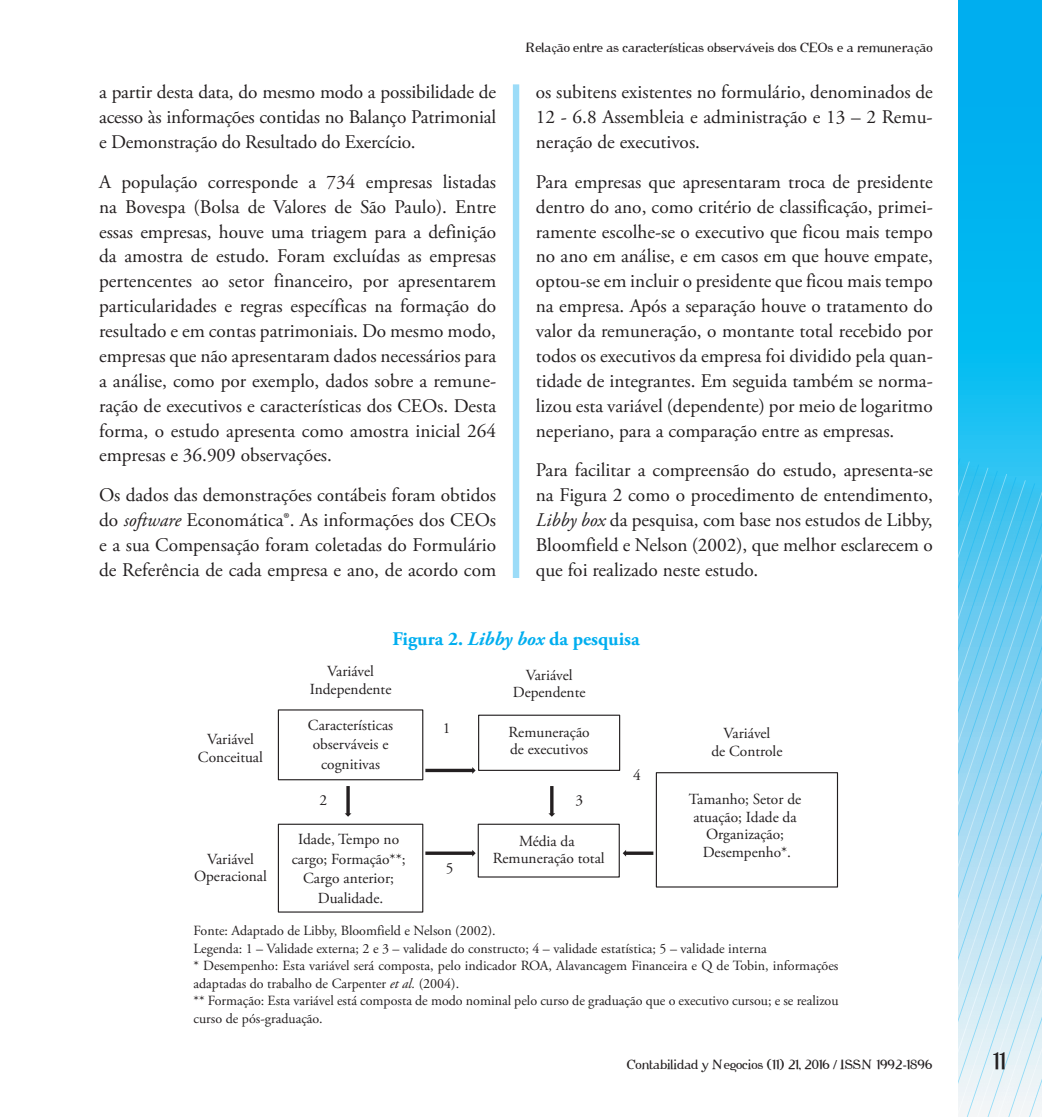
<style>
.page{position:relative;width:1042px;height:1117px;background:#fff}
.page>*{position:absolute;margin:0;border:0;box-sizing:border-box;transform-origin:0 0}
.t1{font:21.88px "Cipher";color:#231f20}
.t2{font:19.25px/24.8px "Adobe Garamond Pro";color:#231f20;text-align:justify}
.t3{font:700 19.25px "Adobe Garamond Pro";color:#00aeef}
.t4{font:15.4px/17.3px "Adobe Garamond Pro";color:#231f20;text-align:center}
.t5{font:14px/17.5px "Adobe Garamond Pro";color:#231f20}
.t6{font:12.25px "Cipher";color:#231f20}
.s1{font-style:italic}
.s2{font-family:"Times New Roman"}
</style>
<div class="page">
<svg style="left:958px;top:0;width:84px;height:484px;background:#07b6f0"></svg>
<svg style="left:958px;top:552px;width:84px;height:564px;background:#a0daf2"></svg>
<svg style="left:968px;top:558px;width:74px;height:558px;background:#a7dcf3"></svg>
<svg style="left:513px;top:84px;width:6px;height:943px;fill:#9cdcf8"></svg>
<hr style="left:496px;top:1026px;width:40px;height:1px;background:#fff">
<div style="left:278px;top:709px;width:145px;height:71px;border:1px solid #231f20"></div>
<div style="left:478px;top:714px;width:142px;height:56px;border:1px solid #231f20"></div>
<div style="left:278px;top:823px;width:145px;height:89px;border:1px solid #231f20"></div>
<div style="left:478px;top:823px;width:142px;height:54px;border:1px solid #231f20"></div>
<svg style="left:425px;top:767px;width:51px;height:6px"></svg>
<svg style="left:425px;top:850px;width:51px;height:6px"></svg>
<svg style="left:345px;top:786px;width:6px;height:30px"></svg>
<svg style="left:548px;top:786px;width:7px;height:30px"></svg>
<svg style="left:623px;top:850px;width:30px;height:6px"></svg>
<div style="left:656px;top:772px;width:182px;height:115px;border:1px solid #231f20"></div>
<p class="t2" style="left:99px;top:80px;width:398px">a partir desta data, do mesmo modo a possibilidade de acesso às informações contidas no Balanço Patrimonial e Demonstração do Resultado do Exercício.</p>
<p class="t2" style="left:99px;top:170px;width:399px">A população corresponde a 734 empresas listadas na Bovespa (Bolsa de Valores de São Paulo). Entre essas empresas, houve uma triagem para a definição da amostra de estudo. Foram excluídas as empresas pertencentes ao setor financeiro, por apresentarem particularidades e regras específicas na formação do resultado e em contas patrimoniais. Do mesmo modo, empresas que não apresentaram dados necessários para a análise, como por exemplo, dados sobre a remune&shy;ração de executivos e características dos CEOs. Desta forma, o estudo apresenta como amostra inicial 264 empresas e 36.909 observações.</p>
<p class="t2" style="left:99px;top:483px;width:398px">Os dados das demonstrações contábeis foram obtidos do <span class="s1">software</span> Economática®. As informações dos CEOs e a sua Compensação foram coletadas do Formulário de Referência de cada empresa e ano, de acordo com</p>
<p class="t6" style="left:526px;top:40px;width:408px">Rela<span class="s2">ç</span>ão entre as características observáveis dos CEOs e a remunera<span class="s2">ç</span>ão</p>
<p class="t2" style="left:536px;top:80px;width:398px">os subitens existentes no formulário, denominados de 12 - 6.8 Assembleia e administração e 13 – 2 Remu&shy;neração de executivos.</p>
<p class="t2" style="left:536px;top:170px;width:398px">Para empresas que apresentaram troca de presidente dentro do ano, como critério de classificação, primei&shy;ramente escolhe-se o executivo que ficou mais tempo no ano em análise, e em casos em que houve empate, optou-se em incluir o presidente que ficou mais tempo na empresa. Após a separação houve o tratamento do valor da remuneração, o montante total recebido por todos os executivos da empresa foi dividido pela quan&shy;tidade de integrantes. Em seguida também se norma&shy;lizou esta variável (dependente) por meio de logaritmo neperiano, para a comparação entre as empresas.</p>
<p class="t2" style="left:536px;top:458px;width:398px">Para facilitar a compreensão do estudo, apresenta-se na Figura 2 como o procedimento de entendimento, <span class="s1">Libby box</span> da pesquisa, com base nos estudos de Libby, Bloomfield e Nelson (2002), que melhor esclarecem o que foi realizado neste estudo.</p>
<p class="t3" style="left:392px;top:627px;width:249px">Figura 2. <span class="s1">Libby box</span> da pesquisa</p>
<p class="t4" style="left:198px;top:731px;width:67px">Variável<br>Conceitual</p>
<p class="t4" style="left:194px;top:850px;width:74px">Variável<br>Operacional</p>
<p class="t4" style="left:310px;top:663px;width:83px">Variável<br>Independente</p>
<p class="t4" style="left:513px;top:666px;width:74px">Variável<br>Dependente</p>
<p class="t4" style="left:308px;top:715px;width:87px;line-height:19.9px">Características observáveis e cognitivas</p>
<p class="t4" style="left:508px;top:723px;width:83px;text-align:left">Remuneração de executivos</p>
<p class="t4" style="left:443px;top:720px;width:9px">1</p>
<p class="t4" style="left:320px;top:791px;width:9px">2</p>
<p class="t4" style="left:575px;top:791px;width:9px">3</p>
<p class="t4" style="left:292px;top:829px;width:115px;line-height:19.8px">Idade, Tempo no cargo; Formação**;<br>Cargo anterior;<br>Dualidade.</p>
<p class="t4" style="left:493px;top:832px;width:113px">Média da<br>Remuneração total</p>
<p class="t4" style="left:446px;top:859px;width:9px">5</p>
<p class="t4" style="left:633px;top:766px;width:9px">4</p>
<p class="t4" style="left:711px;top:725px;width:73px">Variável<br>de Controle</p>
<p class="t4" style="left:689px;top:791px;width:114px">Tamanho; Setor de atuação; Idade da<br>Organização;<br>Desempenho*.</p>
<p class="t5" style="left:193px;top:922px;width:646px">Fonte: Adaptado de Libby, Bloomfield e Nelson (2002).<br>Legenda: 1 – Validade externa; 2 e 3 – validade do constructo; 4 – validade estatística; 5 – validade interna<br>* Desempenho: Esta variável será composta, pelo indicador ROA, Alavancagem Financeira e Q de Tobin, informações adaptadas do trabalho de Carpenter <span class="s1">et al.</span> (2004).<br>** Formação: Esta variável está composta de modo nominal pelo curso de graduação que o executivo cursou; e se realizou curso de pós-graduação.</p>
<p class="t6" style="left:627px;top:1057px;width:307px">Contabilidad y Negocios (11) 21, 2016 / ISSN 1992-1896</p>
<p class="t1" style="left:993px;top:1047px;width:14px">11</p>
</div>
